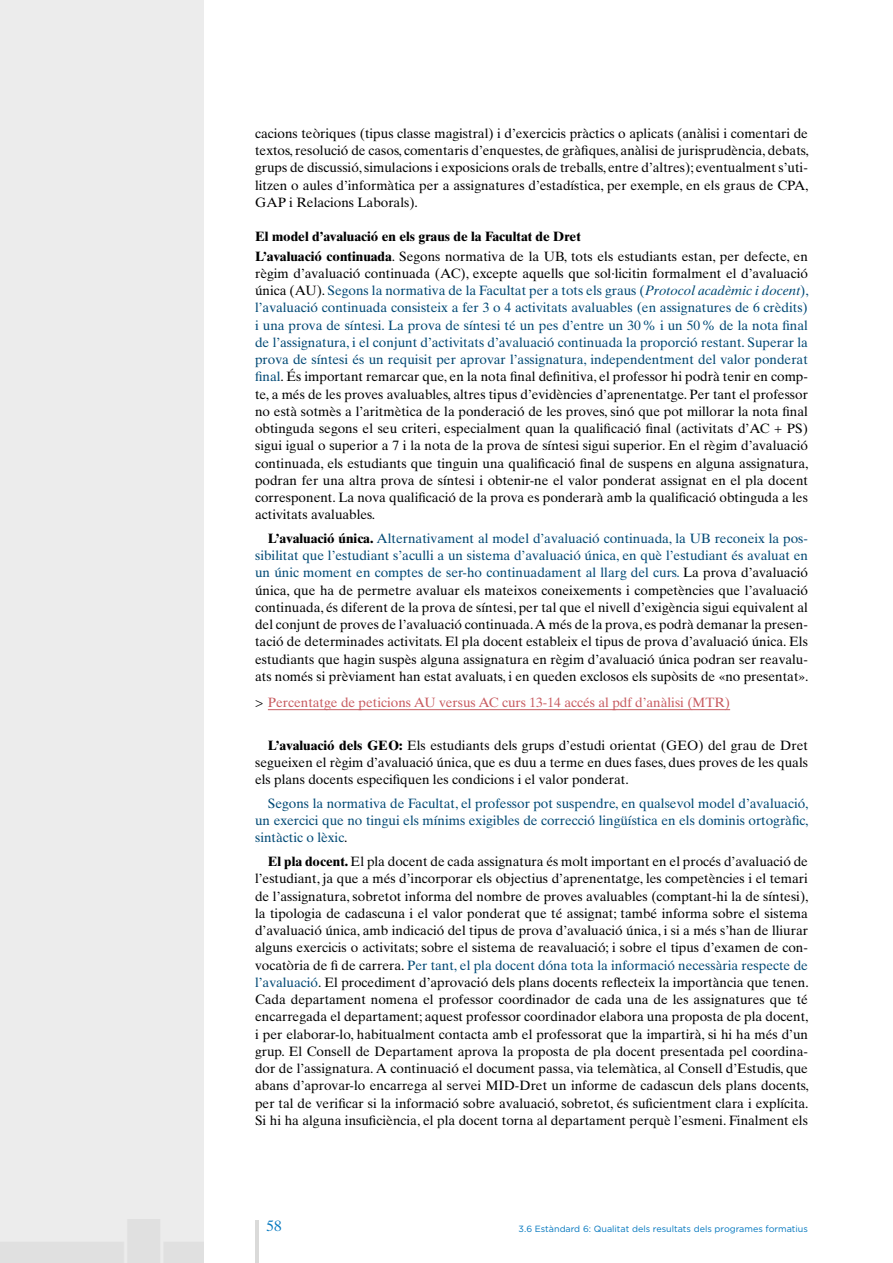
<style>
.page{position:relative;width:893px;height:1263px;background:#fff}
.page>*{position:absolute;margin:0;border:0;box-sizing:border-box;transform-origin:0 0}
.t1{font:15px "Times Ten LT";color:#0076be}
.t2{font:13.5px/17.2px "Times Ten LT";color:#000;text-align:justify}
.t3{font:13.5px/17.2px "Times Ten LT";color:#004975;text-align:justify}
.t4{font:700 13.5px/19.4px "Times Ten LT";color:#000}
.t5{font:13.5px "Times Ten LT";color:#c85c61}
.t6{font:9px "Gotham";color:#0076be}
.s1{font-weight:400}
.s2{color:#004975}
.s3{font-style:italic;color:#004975}
.s4{font-weight:700}
.s5{color:#000}
</style>
<div class="page">
<div style="left:0;top:0;width:203px;height:1263px;background:#ececec"></div>
<hr style="left:255px;top:1220px;width:3px;height:43px;background:#dadad9">
<hr style="left:268px;top:709px;width:462px;height:1px;background:#c85c61">
<p class="t2" style="left:255px;top:125px;width:555px">cacions teòriques (tipus classe magistral) i d’exercicis pràctics o aplicats (anàlisi i comentari de textos, resolució de casos, comentaris d’enquestes, de gràfiques, anàlisi de jurisprudència, debats, grups de discussió, simulacions i exposicions orals de treballs, entre d’altres); eventualment s’uti&shy;litzen o aules d’informàtica per a assignatures d’estadística, per exemple, en els graus de CPA, GAP i Relacions Laborals).</p>
<p class="t4" style="left:255px;top:227px;width:554px">El model d’avaluació en els graus de la Facultat de Dret<br>L’avaluació continuada<span class="s1">. Segons normativa de la UB, tots els estudiants estan, per defecte, en</span></p>
<p class="t2" style="left:255px;top:264px;width:555px">règim d’avaluació continuada (AC), excepte aquells que sol·licitin formalment el d’avaluació única (AU). <span class="s2">Segons la normativa de la Facultat per a tots els graus (</span><span class="s3">Protocol acadèmic i docent</span><span class="s2">), l’avaluació continuada consisteix a fer 3 o 4 activitats avaluables (en assignatures de 6 crèdits) i una prova de síntesi. La prova de síntesi té un pes d’entre un 30% i un 50% de la nota final de l’assignatura, i el conjunt d’activitats d’avaluació continuada la proporció restant. Superar la prova de síntesi és un requisit per aprovar l’assignatura, independentment del valor ponderat final</span>. És important remarcar que, en la nota final definitiva, el professor hi podrà tenir en comp&shy;te, a més de les proves avaluables, altres tipus d’evidències d’aprenentatge. Per tant el professor no està sotmès a l’aritmètica de la ponderació de les proves, sinó que pot millorar la nota final obtinguda segons el seu criteri, especialment quan la qualificació final (activitats d’AC + PS) sigui igual o superior a 7 i la nota de la prova de síntesi sigui superior. En el règim d’avaluació continuada, els estudiants que tinguin una qualificació final de suspens en alguna assignatura, podran fer una altra prova de síntesi i obtenir-ne el valor ponderat assignat en el pla docent corresponent. La nova qualificació de la prova es ponderarà amb la qualificació obtinguda a les activitats avaluables.</p>
<p class="t2" style="left:255px;top:530px;width:554px;text-indent:13px"><span class="s4">L’avaluació única.</span> <span class="s2">Alternativament al model d’avaluació continuada, la UB reconeix la pos&shy;sibilitat que l’estudiant s’aculli a un sistema d’avaluació única, en què l’estudiant és avaluat en un únic moment en comptes de ser-ho continuadament al llarg del curs.</span> La prova d’avaluació única, que ha de permetre avaluar els mateixos coneixements i competències que l’avaluació continuada, és diferent de la prova de síntesi, per tal que el nivell d’exigència sigui equivalent al del conjunt de proves de l’avaluació continuada. A més de la prova, es podrà demanar la presen&shy;tació de determinades activitats. El pla docent estableix el tipus de prova d’avaluació única. Els estudiants que hagin suspès alguna assignatura en règim d’avaluació única podran ser reavalu&shy;ats només si prèviament han estat avaluats, i en queden exclosos els supòsits de «no presentat».</p>
<p class="t5" style="left:255px;top:694px;width:476px"><span class="s5">&gt;</span> Percentatge de peticions AU versus AC curs 13-14 accés al pdf d’anàlisi (MTR)</p>
<p class="t2" style="left:255px;top:736px;width:554px;text-indent:13px"><span class="s4">L’avaluació dels GEO:</span> Els estudiants dels grups d’estudi orientat (GEO) del grau de Dret segueixen el règim d’avaluació única, que es duu a terme en dues fases, dues proves de les quals els plans docents especifiquen les condicions i el valor ponderat.</p>
<p class="t3" style="left:255px;top:794px;width:555px;text-indent:13px">Segons la normativa de Facultat, el professor pot suspendre, en qualsevol model d’avaluació, un exercici que no tingui els mínims exigibles de correcció lingüística en els dominis ortogràfic, sintàctic o lèxic<span class="s5">.</span></p>
<p class="t2" style="left:255px;top:853px;width:555px;text-align:left;text-indent:13px"><span class="s4">El pla docent.</span> El pla docent de cada assignatura és molt important en el procés d’avaluació de l’estudiant, ja que a més d’incorporar els objectius d’aprenentatge, les competències i el temari de l’assignatura, sobretot informa del nombre de proves avaluables (comptant-hi la de síntesi), la tipologia de cadascuna i el valor ponderat que té assignat; també informa sobre el sistema d’avaluació única, amb indicació del tipus de prova d’avaluació única, i si a més s’han de lliurar alguns exercicis o activitats; sobre el sistema de reavaluació; i sobre el tipus d’examen de con&shy;vocatòria de fi de carrera. <span class="s2">Per tant, el pla docent dóna tota la informació necessària respecte de l’avaluació</span>. El procediment d’aprovació dels plans docents reflecteix la importància que tenen.<br>Cada departament nomena el professor coordinador de cada una de les assignatures que té encarregada el departament; aquest professor coordinador elabora una proposta de pla docent, i per elaborar-lo, habitualment contacta amb el professorat que la impartirà, si hi ha més d’un grup. El Consell de Departament aprova la proposta de pla docent presentada pel coordina&shy;dor de l’assignatura. A continuació el document passa, via telemàtica, al Consell d’Estudis, que abans d’aprovar-lo encarrega al servei MID-Dret un informe de cadascun dels plans docents, per tal de verificar si la informació sobre avaluació, sobretot, és suficientment clara i explícita.<br>Si hi ha alguna insuficiència, el pla docent torna al departament perquè l’esmeni. Finalment els</p>
<p class="t1" style="left:267px;top:1217px;width:16px">58</p>
<p class="t6" style="left:519px;top:1222px;width:291px">3.6 Estàndard 6: Qualitat dels resultats dels programes formatius</p>
</div>
